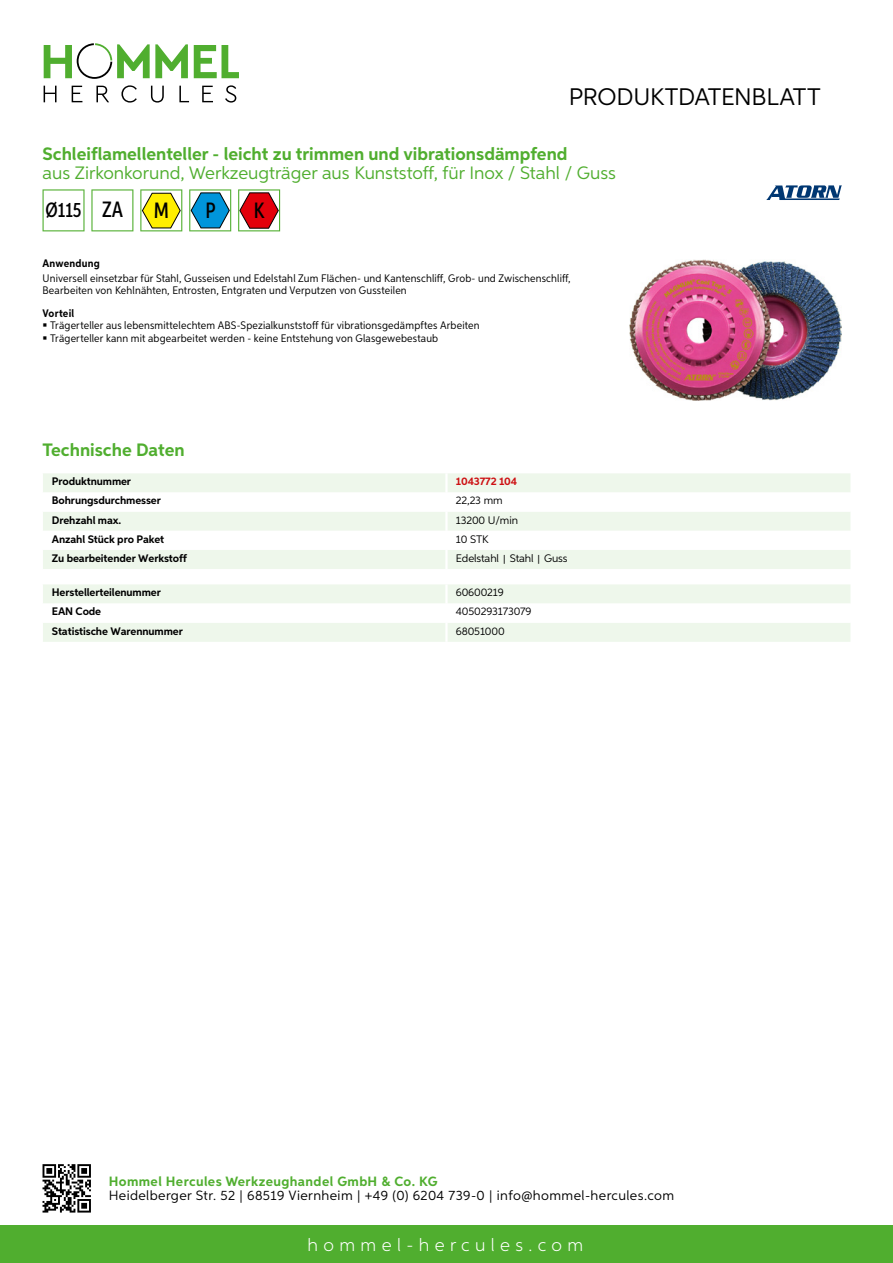
<style>
.page{position:relative;width:893px;height:1263px;background:#fff}
.page>*{position:absolute;margin:0;border:0;box-sizing:border-box;transform-origin:0 0}
.t1{font:24px "Aspira";letter-spacing:-.01em;color:#000}
.t2{font:500 22.2px "Aspira XX Nar";color:#000}
.t3{font:500 20.7px "Aspira XX Nar";color:#000}
.t4{font:700 18px "Aspira";color:#50ae2f}
.t5{font:18px "Aspira";color:#50ae2f}
.t6{font:300 18px "Aspira";letter-spacing:.3em;color:#fff}
.t7{font:13.5px "Aspira";letter-spacing:.03em;color:#000}
.t8{font:700 13.5px "Aspira";letter-spacing:.03em;color:#50ae2f}
.t9{font:10.95px/12px "Aspira Nar";letter-spacing:.015em;color:#000}
.t10{font:700 10.95px "Aspira";letter-spacing:-.01em;color:#000}
.t11{font:10.95px "Aspira";letter-spacing:-.01em;color:#000}
.t12{font:700 10.95px "Aspira Nar";letter-spacing:.02em;color:#000}
.t13{font:700 10.95px "Aspira";letter-spacing:-.01em;color:#cd1013}
.s1{font-size:22.2px}
.s2{font-family:"Wuerth Global";font-size:10.5px}
</style>
<div class="page">
<div style="left:0;top:1226px;width:893px;height:37px;background:#50ae2f"></div>
<svg style="left:43px;top:1164px;width:48px;height:48px"></svg>
<svg style="left:194px;top:45px;width:45px;height:33px"></svg>
<svg style="left:44px;top:43px;width:144px;height:36px"></svg>
<svg style="left:44px;top:86px;width:13px;height:16px"></svg>
<svg style="left:72px;top:86px;width:10px;height:16px"></svg>
<svg style="left:96px;top:86px;width:13px;height:16px"></svg>
<svg style="left:121px;top:85px;width:16px;height:18px"></svg>
<svg style="left:151px;top:86px;width:13px;height:17px"></svg>
<svg style="left:179px;top:86px;width:10px;height:16px"></svg>
<svg style="left:202px;top:86px;width:11px;height:16px"></svg>
<svg style="left:225px;top:85px;width:11px;height:18px"></svg>
<div style="left:43px;top:473px;width:807px;height:96px;background:#eef7eb"></div>
<svg style="left:43px;top:492px;width:807px;height:58px"></svg>
<hr style="left:445px;top:473px;width:3px;height:19px;background:#fff">
<hr style="left:445px;top:492px;width:3px;height:20px;background:#fff">
<hr style="left:445px;top:512px;width:3px;height:19px;background:#fff">
<hr style="left:445px;top:531px;width:3px;height:19px;background:#fff">
<hr style="left:445px;top:550px;width:3px;height:19px;background:#fff">
<svg style="left:43px;top:584px;width:807px;height:58px"></svg>
<hr style="left:445px;top:623px;width:3px;height:19px;background:#fff">
<svg style="left:43px;top:189px;width:42px;height:42px"></svg>
<svg style="left:91px;top:189px;width:42px;height:42px"></svg>
<svg style="left:140px;top:189px;width:42px;height:42px"></svg>
<svg style="left:189px;top:189px;width:42px;height:42px"></svg>
<svg style="left:238px;top:189px;width:42px;height:42px"></svg>
<img style="left:629px;top:259px;width:213px;height:142px">
<svg style="left:766px;top:185px;width:76px;height:15px"></svg>
<h1 class="t1" style="left:569px;top:82px;width:253px">Produktdatenblatt</h1>
<h3 class="t4" style="left:43px;top:142px;width:527px">Schleiflamellenteller - leicht zu trimmen und vibrationsdämpfend</h3>
<h3 class="t5" style="left:43px;top:162px;width:575px">aus Zirkonkorund, Werkzeugträger aus Kunststoff, für Inox / Stahl / Guss</h3>
<h3 class="t3" style="left:46px;top:197px;width:79px">Ø115 <span class="s1">ZA</span></h3>
<h2 class="t2" style="left:154px;top:197px;width:17px">M</h2>
<h2 class="t2" style="left:205px;top:197px;width:12px">P</h2>
<h2 class="t2" style="left:254px;top:197px;width:12px">K</h2>
<p class="t12" style="left:43px;top:257px;width:59px">Anwendung</p>
<p class="t9" style="left:43px;top:273px;width:530px">Universell einsetzbar für Stahl, Gusseisen und Edelstahl Zum Flächen- und Kantenschliff, Grob- und Zwischenschliff,<br>Bearbeiten von Kehlnähten, Entrosten, Entgraten und Verputzen von Gussteilen</p>
<p class="t12" style="left:43px;top:306px;width:33px">Vorteil</p>
<p class="t9" style="left:50px;top:319px;width:431px;line-height:12.8px">Trägerteller aus lebensmittelechtem ABS-Spezialkunststoff für vibrationsgedämpftes Arbeiten<br>Trägerteller kann mit abgearbeitet werden - keine Entstehung von Glasgewebestaub</p>
<h3 class="t4" style="left:43px;top:439px;width:144px">Technische Daten</h3>
<p class="t10" style="left:52px;top:475px;width:81px">Produktnummer</p>
<p class="t13" style="left:456px;top:475px;width:63px">1043772 104</p>
<p class="t10" style="left:52px;top:494px;width:111px">Bohrungsdurchmesser</p>
<p class="t11" style="left:456px;top:494px;width:48px">22,23 mm</p>
<p class="t10" style="left:52px;top:513px;width:71px">Drehzahl max.</p>
<p class="t11" style="left:456px;top:513px;width:64px">13200 U/min</p>
<p class="t10" style="left:52px;top:532px;width:114px">Anzahl Stück pro Paket</p>
<p class="t11" style="left:456px;top:532px;width:28px">10 STK</p>
<p class="t10" style="left:52px;top:551px;width:137px">Zu bearbeitender Werkstoff</p>
<p class="t11" style="left:456px;top:551px;width:113px">Edelstahl <span class="s2">|</span> Stahl <span class="s2">|</span> Guss</p>
<p class="t10" style="left:52px;top:586px;width:111px">Herstellerteilenummer</p>
<p class="t11" style="left:456px;top:586px;width:49px">60600219</p>
<p class="t10" style="left:52px;top:605px;width:51px">EAN Code</p>
<p class="t11" style="left:456px;top:605px;width:77px">4050293173079</p>
<p class="t10" style="left:52px;top:624px;width:132px">Statistische Warennummer</p>
<p class="t11" style="left:456px;top:624px;width:50px">68051000</p>
<p class="t8" style="left:109px;top:1172px;width:330px">Hommel Hercules Werkzeughandel GmbH &amp; Co. KG</p>
<p class="t7" style="left:109px;top:1187px;width:567px">Heidelberger Str. 52 | 68519 Viernheim | +49 (0) 6204 739-0 | info@hommel-hercules.com</p>
<h3 class="t6" style="left:307px;top:1234px;width:277px">hommel-hercules.com</h3>
</div>
